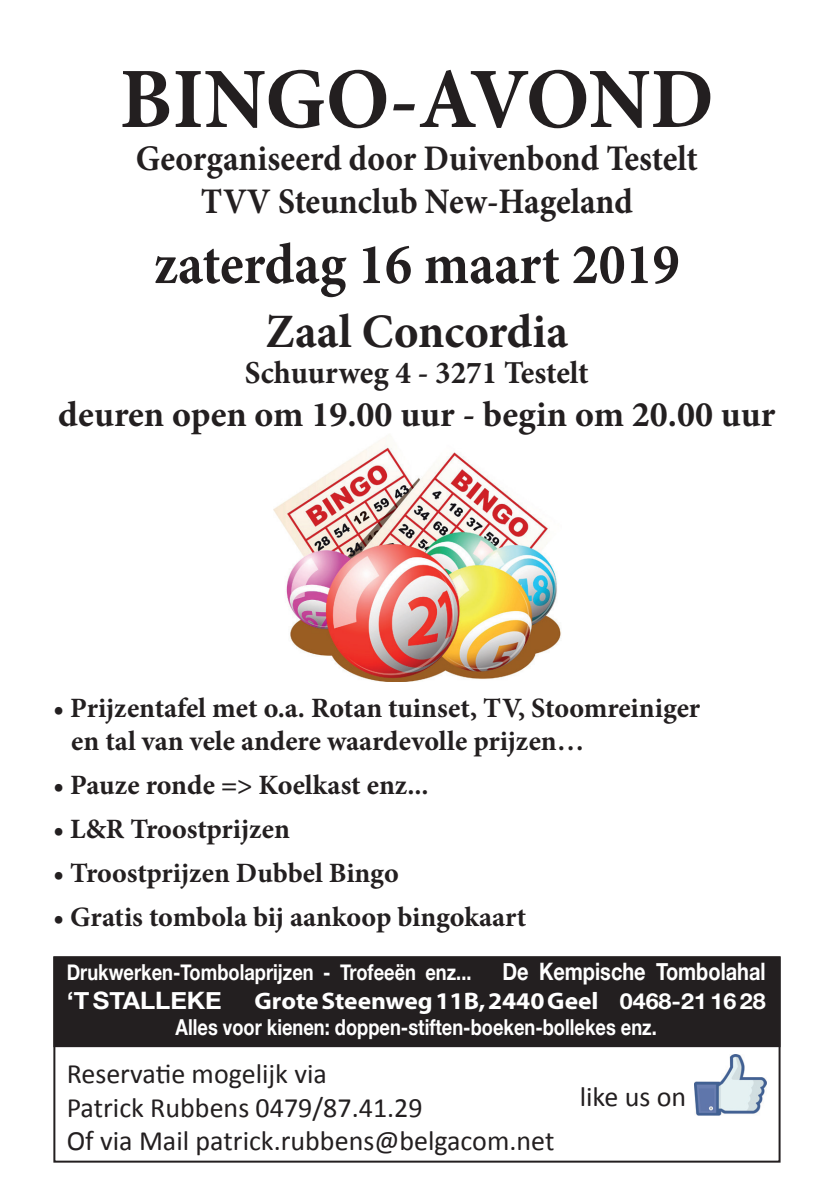
<style>
.page{position:relative;width:840px;height:1191px;background:#fff}
.page>*{position:absolute;margin:0;border:0;box-sizing:border-box;transform-origin:0 0}
.t1{font:700 86px "Minion Pro";letter-spacing:-.005em;color:#231f20}
.t2{font:700 58px "Minion Pro";color:#231f20;scale:.93 1}
.t3{font:700 48px "Minion Pro";color:#231f20}
.t4{font:700 36px/43.2px "Minion Pro";color:#231f20;text-align:center;scale:.93 1}
.t5{font:700 36px "Minion Pro";color:#231f20}
.t6{font:700 32px "Minion Pro";color:#231f20}
.t7{font:700 28px/33.6px "Minion Pro";letter-spacing:-.005em;color:#231f20}
.t8{font:28px/33.6px "Calibri";color:#231f20}
.t9{font:700 24px "Myriad Pro";color:#fff;scale:1.06 1}
.t10{font:700 24px "Helvetica Neue";color:#fff;scale:.83 1}
.t11{font:700 24px "Helvetica Neue";color:#fff;scale:1.06 1}
.t12{font:700 22px "Helvetica Neue";color:#fff;scale:.83 1}
.s1{font-family:"Helvetica Neue";font-size:22px}
</style>
<div class="page">
<img style="left:273px;top:438px;width:288px;height:243px">
<img style="left:694px;top:1054px;width:72px;height:62px">
<div style="left:54px;top:957px;width:725px;height:89px;background:#231f20"></div>
<div style="left:53px;top:956px;width:727px;height:91px;border:2px solid #231f20"></div>
<div style="left:53px;top:956px;width:727px;height:206px;border:2px solid #231f20"></div>
<h1 class="t1" style="left:119px;top:39px;width:595px">BINGO-AVOND</h1>
<p class="t4" style="left:136px;top:137px;width:605px">Georganiseerd door Duivenbond Testelt<br>TVV Steunclub New-Hageland</p>
<h2 class="t2" style="left:154px;top:224px;width:566px">zaterdag 16 maart 2019</h2>
<h3 class="t3" style="left:265px;top:298px;width:304px">Zaal Concordia</h3>
<p class="t6" style="left:245px;top:350px;width:345px">Schuurweg 4 - 3271 Testelt</p>
<p class="t5" style="left:58px;top:389px;width:718px">deuren open om 19.00 uur - begin om 20.00 uur</p>
<p class="t7" style="left:71px;top:690px;width:630px;text-indent:-18px">• Prijzentafel met o.a. Rotan tuinset, TV, Stoomreiniger en tal van vele andere waardevolle prijzen…</p>
<p class="t7" style="left:53px;top:768px;width:377px">• Pauze ronde =&gt; Koelkast enz...</p>
<p class="t7" style="left:53px;top:812px;width:238px">• L&amp;R Troostprijzen</p>
<p class="t7" style="left:53px;top:856px;width:347px">• Troostprijzen Dubbel Bingo</p>
<p class="t7" style="left:53px;top:900px;width:474px">• Gratis tombola bij aankoop bingokaart</p>
<p class="t12" style="left:67px;top:954px;width:489px">Drukwerken-Tombolaprijzen - Trofeeën enz...</p>
<p class="t10" style="left:502px;top:952px;width:318px">De Kempische Tombolahal</p>
<p class="t11" style="left:67px;top:981px;width:148px">‘T STALLEKE</p>
<p class="t9" style="left:254px;top:985px;width:483px">Grote Steenweg 11B, 2440 Geel <span class="s1">0468-21 16 28</span></p>
<p class="t12" style="left:175px;top:1010px;width:581px">Alles voor kienen: doppen-stiften-boeken-bollekes enz.</p>
<p class="t8" style="left:67px;top:1057px;width:489px">Reservatie mogelijk via<br>Patrick Rubbens 0479/87.41.29<br>Of via Mail patrick.rubbens@belgacom.net</p>
<p class="t8" style="left:579px;top:1079px;width:108px">like us on</p>
</div>
